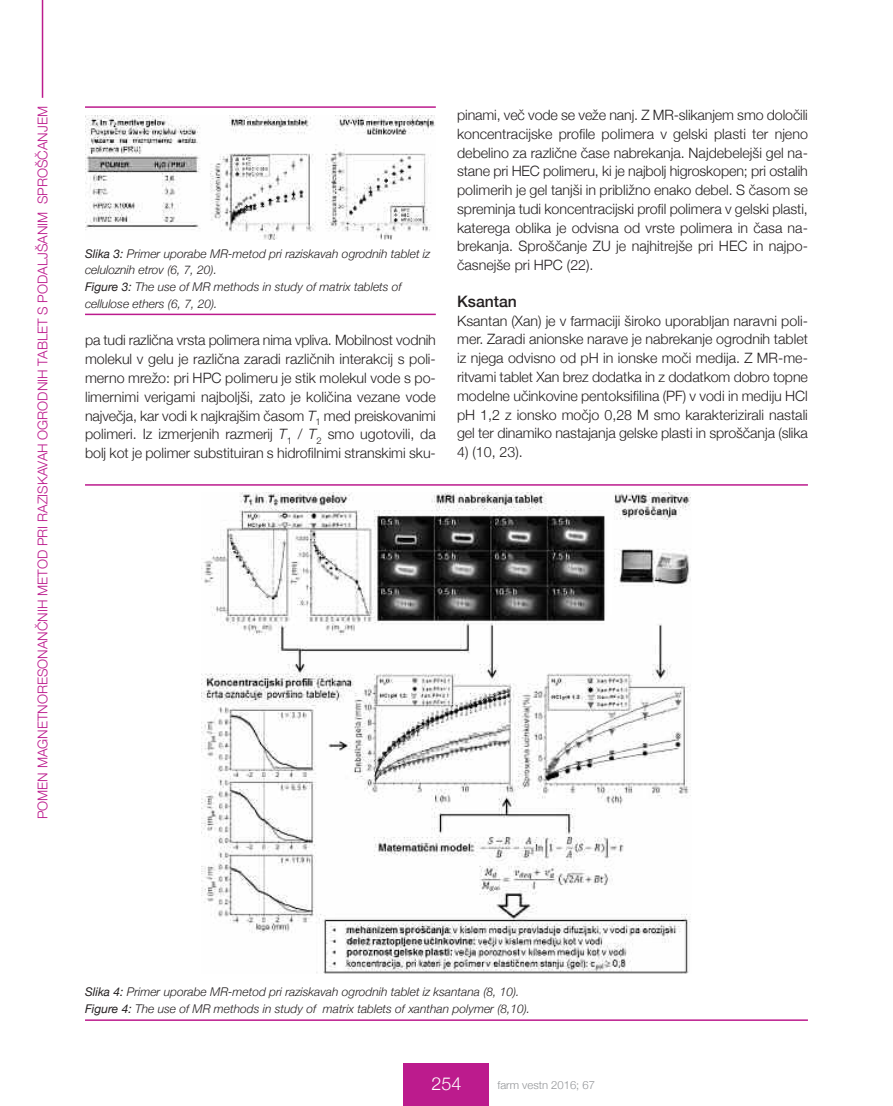
<style>
.page{position:relative;width:893px;height:1106px;background:#fff}
.page>*{position:absolute;margin:0;border:0;box-sizing:border-box;transform-origin:0 0}
.t1{font:300 18px "Helvetica Neue";color:#fff}
.t2{font:500 15.75px "Helvetica Neue";color:#231f20}
.t3{font:300 14.25px/18.8px "Helvetica Neue";letter-spacing:-.005em;color:#231f20;text-align:justify}
.t4{font:300 13.5px "Helvetica Neue";color:#bc1b8d}
.t5{font:italic 300 12px/16.8px "Helvetica Neue";color:#231f20}
.t6{font:300 11.25px "Helvetica Neue";color:#939598}
.s1{font-weight:400}
.s2{font-style:italic}
</style>
<div class="page">
<div style="left:404px;top:1063px;width:85px;height:43px;background:#bc1b8d"></div>
<hr style="left:42px;top:0;width:1px;height:98px;background:#bc1b8d">
<hr style="left:85px;top:106px;width:351px;height:2px;background:#bc1b8d">
<img style="left:85px;top:115px;width:350px;height:124px">
<hr style="left:85px;top:313px;width:351px;height:2px;background:#bc1b8d">
<hr style="left:85px;top:484px;width:723px;height:1px;background:#bc1b8d">
<img style="left:201px;top:492px;width:490px;height:481px">
<hr style="left:85px;top:1019px;width:723px;height:1px;background:#bc1b8d">
<p class="t4" style="left:35px;top:819px;width:714px;rotate:-90deg">POMEN MAGNETNORESONANČNIH METOD PRI RAZISKAVAH OGRODNIH TABLET S PODALJŠANIM SPROŠČANJEM</p>
<p class="t5" style="left:85px;top:245px;width:347px"><span class="s1">Slika 3:</span> Primer uporabe MR-metod pri raziskavah ogrodnih tablet iz celuloznih etrov (6, 7, 20).<br><span class="s1">Figure 3:</span> The use of MR methods in study of matrix tablets of cellulose ethers (6, 7, 20).</p>
<p class="t3" style="left:85px;top:331px;width:352px">pa tudi različna vrsta polimera nima vpliva. Mobilnost vodnih molekul v gelu je različna zaradi različnih interakcij s poli&shy;merno mrežo: pri HPC polimeru je stik molekul vode s po&shy;limernimi verigami najboljši, zato je količina vezane vode največja, kar vodi k najkrajšim časom <span class="s2">T</span><sub>1</sub> med preiskovanimi polimeri. Iz izmerjenih razmerij <span class="s2">T</span><sub>1</sub> / <span class="s2">T</span><sub>2</sub> smo ugotovili, da bolj kot je polimer substituiran s hidrofilnimi stranskimi sku-</p>
<p class="t3" style="left:457px;top:105px;width:352px">pinami, več vode se veže nanj. Z MR-slikanjem smo določili koncentracijske profile polimera v gelski plasti ter njeno debelino za različne čase nabrekanja. Najdebelejši gel na&shy;stane pri HEC polimeru, ki je najbolj higroskopen; pri ostalih polimerih je gel tanjši in približno enako debel. S časom se spreminja tudi koncentracijski profil polimera v gelski plasti, katerega oblika je odvisna od vrste polimera in časa na&shy;brekanja. Sproščanje ZU je najhitrejše pri HEC in najpo&shy;časnejše pri HPC (22).</p>
<p class="t2" style="left:457px;top:291px;width:61px">Ksantan</p>
<p class="t3" style="left:457px;top:311px;width:352px">Ksantan (Xan) je v farmaciji široko uporabljan naravni poli&shy;mer. Zaradi anionske narave je nabrekanje ogrodnih tablet iz njega odvisno od pH in ionske moči medija. Z MR-me&shy;ritvami tablet Xan brez dodatka in z dodatkom dobro topne modelne učinkovine pentoksifilina (PF) v vodi in mediju HCl pH 1,2 z ionsko močjo 0,28 M smo karakterizirali nastali gel ter dinamiko nastajanja gelske plasti in sproščanja (slika</p>
<p class="t3" style="left:457px;top:442px;width:67px">4) (10, 23).</p>
<p class="t5" style="left:85px;top:983px;width:447px"><span class="s1">Slika 4:</span> Primer uporabe MR-metod pri raziskavah ogrodnih tablet iz ksantana (8, 10).<br><span class="s1">Figure 4:</span> The use of MR methods in study of matrix tablets of xanthan polymer (8,10).</p>
<p class="t1" style="left:431px;top:1072px;width:32px">254</p>
<p class="t6" style="left:497px;top:1078px;width:99px">farm vestn 2016; 67</p>
</div>
